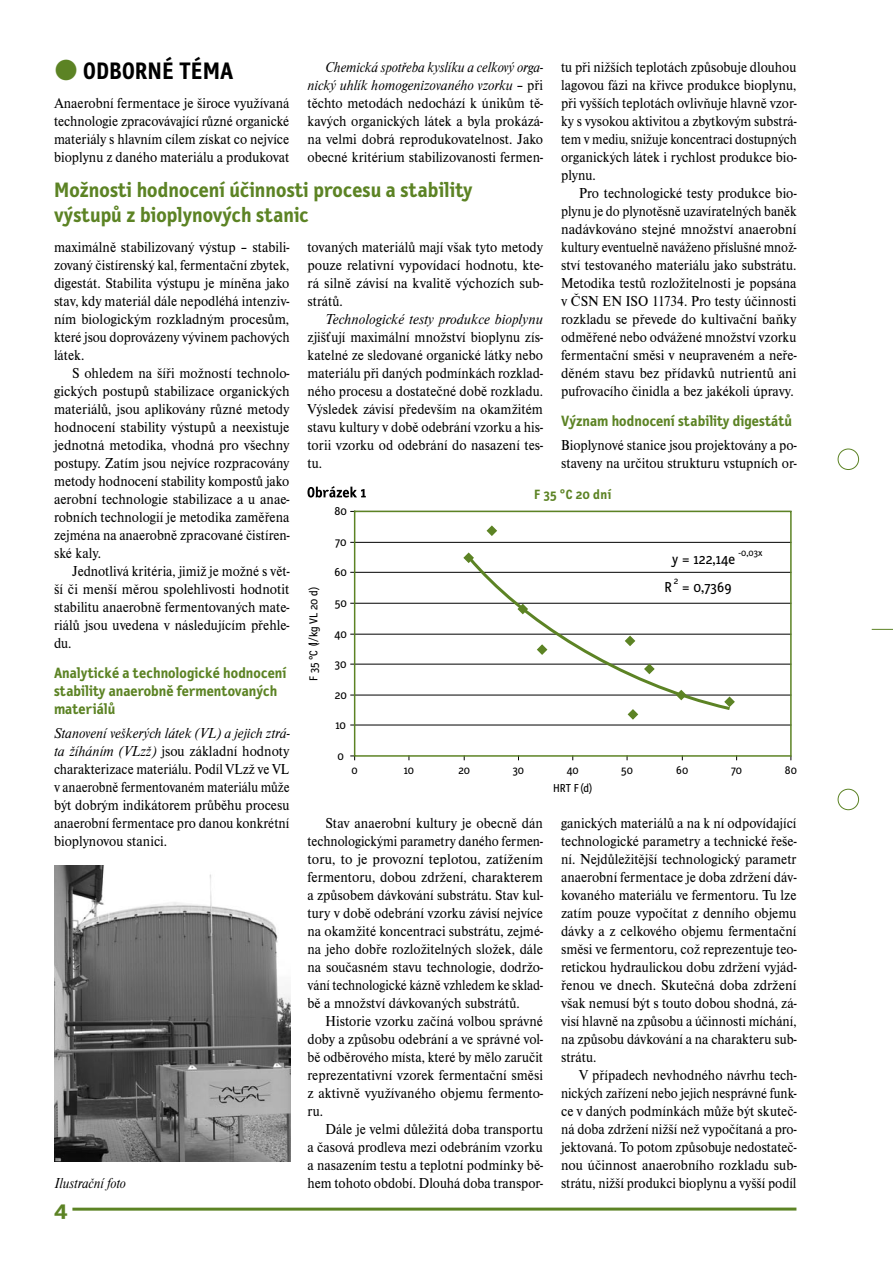
<style>
.page{position:relative;width:893px;height:1263px;background:#fff}
.page>*{position:absolute;margin:0;border:0;box-sizing:border-box;transform-origin:0 0}
.t1{font:700 24px "Letter Gothic Text CE";color:#000}
.t2{font:700 21px/25.5px "Letter Gothic Text CE";color:#5c8324}
.t3{font:15px/18px "Nimbus Roman DOT";color:#000;text-align:justify;scale:.95 1}
.t4{font:15px/18px "Nimbus Roman DOT";color:#000;text-align:justify;scale:.96 1}
.t5{font:15px/18px "Nimbus Roman DOT";color:#000;text-align:justify;scale:.94 1}
.t6{font:700 15px/18px "Letter Gothic Text CE";color:#5c8324}
.t7{font:italic 15px "Nimbus Roman DOT";color:#000}
.t8{font:italic 15px "Nimbus Roman DOT";color:#000;scale:.9 1}
.t9{font:14.55px "Letter Gothic Text CE";letter-spacing:.005em;color:#000}
.t10{font:700 13.5px "Letter Gothic Text CE";color:#5c8324}
.t11{font:12px "Letter Gothic Text CE";letter-spacing:-.005em;color:#000}
.t12{font:11.55px "Letter Gothic Text CE";color:#000}
.t13{font:9.6px "Letter Gothic Text CE";color:#000}
.s1{font-family:"Nimbus Roman DOT";font-weight:400;font-size:36px;color:#5c8324}
.s2{font-style:italic}
</style>
<div class="page">
<svg style="left:72px;top:1207px;width:724px;height:4px;background:#84a15a"></svg>
<div style="left:838px;top:449px;width:21px;height:21px;border:1px solid #5c8324;border-radius:50%"></div>
<div style="left:838px;top:789px;width:21px;height:21px;border:1px solid #5c8324;border-radius:50%"></div>
<svg style="left:872px;top:629px;width:21px;height:1px"></svg>
<img style="left:54px;top:865px;width:236px;height:297px">
<hr style="left:355px;top:725px;width:436px;height:1px;background:#000">
<hr style="left:355px;top:695px;width:436px;height:1px;background:#000">
<hr style="left:355px;top:664px;width:436px;height:1px;background:#000">
<hr style="left:355px;top:634px;width:436px;height:1px;background:#000">
<hr style="left:355px;top:603px;width:436px;height:1px;background:#000">
<hr style="left:355px;top:572px;width:436px;height:1px;background:#000">
<hr style="left:355px;top:542px;width:436px;height:1px;background:#000">
<svg style="left:486px;top:525px;width:11px;height:11px"></svg>
<svg style="left:462px;top:552px;width:274px;height:168px"></svg>
<div style="left:354px;top:511px;width:438px;height:246px;border:2px solid #5c8324"></div>
<svg style="left:307px;top:486px;width:59px;height:11px"></svg>
<h1 class="t1" style="left:54px;top:55px;width:179px"><span class="s1">●</span> Odborné téma</h1>
<p class="t3" style="left:54px;top:94px;width:249px">Anaerobní fermentace je široce využívaná technologie zpracovávající různé organické materiály s hlavním cílem získat co nejvíce bioplynu z daného materiálu a produkovat</p>
<p class="t5" style="left:561px;top:58px;width:252px">tu při nižších teplotách způsobuje dlouhou lagovou fázi na křivce produkce bioplynu, při vyšších teplotách ovlivňuje hlavně vzor&shy;ky s vysokou aktivitou a zbytkovým substrá&shy;tem v mediu, snižuje koncentraci dostupných organických látek i rychlost produkce bio&shy;plynu.</p>
<p class="t3" style="left:561px;top:184px;width:250px;text-indent:18px">Pro technologické testy produkce bio&shy;plynu je do plynotěsně uzavíratelných baněk nadávkováno stejné množství anaerobní kultury eventuelně naváženo příslušné množ&shy;ství testovaného materiálu jako substrátu.<br>Metodika testů rozložitelnosti je popsána v ČSN EN ISO 11734. Pro testy účinnosti rozkladu se převede do kultivační baňky odměřené nebo odvážené množství vzorku fermentační směsi v neupraveném a neře&shy;děném stavu bez přídavků nutrientů ani pufrovacího činidla a bez jakékoli úpravy.</p>
<p class="t6" style="left:561px;top:411px;width:233px">Význam hodnocení stability digestátů</p>
<p class="t3" style="left:561px;top:436px;width:249px">Bioplynové stanice jsou projektovány a po&shy;staveny na určitou strukturu vstupních or-</p>
<p class="t3" style="left:308px;top:58px;width:250px;text-indent:18px"><span class="s2">Chemická spotřeba kyslíku a celkový orga&shy;nický uhlík homogenizovaného vzorku</span> – při těchto metodách nedochází k únikům tě&shy;kavých organických látek a byla prokázá&shy;na velmi dobrá reprodukovatelnost. Jako obecné kritérium stabilizovanosti fermen-</p>
<h2 class="t2" style="left:54px;top:176px;width:420px">Možnosti hodnocení účinnosti procesu a stability výstupů z bioplynových stanic</h2>
<p class="t3" style="left:54px;top:238px;width:250px">maximálně stabilizovaný výstup – stabili&shy;zovaný čistírenský kal, fermentační zbytek, digestát. Stabilita výstupu je míněna jako stav, kdy materiál dále nepodléhá intenziv&shy;ním biologickým rozkladným procesům, které jsou doprovázeny vývinem pachových látek.</p>
<p class="t4" style="left:54px;top:364px;width:247px;text-indent:18px">S ohledem na šíři možností technolo&shy;gických postupů stabilizace organických materiálů, jsou aplikovány různé metody hodnocení stability výstupů a neexistuje jednotná metodika, vhodná pro všechny postupy. Zatím jsou nejvíce rozpracovány metody hodnocení stability kompostů jako aerobní technologie stabilizace a u anae&shy;robních technologií je metodika zaměřena zejména na anaerobně zpracované čistíren&shy;ské kaly.</p>
<p class="t5" style="left:54px;top:562px;width:252px;text-indent:18px">Jednotlivá kritéria, jimiž je možné s vět&shy;ší či menší měrou spolehlivosti hodnotit stabilitu anaerobně fermentovaných mate&shy;riálů jsou uvedena v následujícím přehle&shy;du.</p>
<p class="t6" style="left:54px;top:663px;width:234px">Analytické a technologické hodnocení stability anaerobně fermentovaných materiálů</p>
<p class="t4" style="left:54px;top:724px;width:247px"><span class="s2">Stanovení veškerých látek (VL) a jejich ztrá&shy;ta žíháním (VLzž)</span> jsou základní hodnoty charakterizace materiálu. Podíl VLzž ve VL v anaerobně fermentovaném materiálu může být dobrým indikátorem průběhu procesu anaerobní fermentace pro danou konkrétní bioplynovou stanici.</p>
<p class="t3" style="left:308px;top:238px;width:249px">tovaných materiálů mají však tyto metody pouze relativní vypovídací hodnotu, kte&shy;rá silně závisí na kvalitě výchozích sub‑ strátů.</p>
<p class="t7" style="left:326px;top:311px;width:219px">Technologické testy produkce bioplynu</p>
<p class="t3" style="left:308px;top:328px;width:249px">zjišťují maximální množství bioplynu zís&shy;katelné ze sledované organické látky nebo materiálu při daných podmínkách rozklad&shy;ného procesu a dostatečné době rozkladu.<br>Výsledek závisí především na okamžitém stavu kultury v době odebrání vzorku a his&shy;torii vzorku od odebrání do nasazení tes&shy;tu.</p>
<p class="t10" style="left:534px;top:486px;width:79px">f 35 °c 20 dní</p>
<p class="t11" style="left:334px;top:504px;width:14px">80</p>
<p class="t11" style="left:335px;top:535px;width:13px">70</p>
<p class="t13" style="left:738px;top:547px;width:26px">-0,03x</p>
<p class="t9" style="left:672px;top:551px;width:65px">y = 122,14e</p>
<p class="t11" style="left:335px;top:565px;width:14px">60</p>
<p class="t13" style="left:674px;top:576px;width:6px">2</p>
<p class="t9" style="left:665px;top:579px;width:9px">R</p>
<p class="t9" style="left:681px;top:579px;width:52px">= 0,7369</p>
<p class="t12" style="left:307px;top:681px;width:96px;rotate:-90deg">F 35 °C (l/kg VL 20 d)</p>
<p class="t11" style="left:335px;top:596px;width:14px">50</p>
<p class="t11" style="left:335px;top:627px;width:14px">40</p>
<p class="t11" style="left:335px;top:657px;width:13px">30</p>
<p class="t11" style="left:335px;top:688px;width:14px">20</p>
<p class="t11" style="left:335px;top:718px;width:12px">10</p>
<p class="t11" style="left:338px;top:749px;width:8px">0</p>
<p class="t12" style="left:352px;top:764px;width:8px">0</p>
<p class="t12" style="left:404px;top:764px;width:12px">10</p>
<p class="t12" style="left:458px;top:764px;width:13px">20</p>
<p class="t12" style="left:513px;top:764px;width:13px">30</p>
<p class="t12" style="left:567px;top:764px;width:14px">40</p>
<p class="t12" style="left:621px;top:764px;width:13px">50</p>
<p class="t12" style="left:676px;top:764px;width:14px">60</p>
<p class="t12" style="left:731px;top:764px;width:13px">70</p>
<p class="t12" style="left:785px;top:764px;width:14px">80</p>
<p class="t12" style="left:553px;top:782px;width:41px">HRT F (d)</p>
<p class="t4" style="left:308px;top:814px;width:247px;text-indent:18px">Stav anaerobní kultury je obecně dán technologickými parametry daného fermen&shy;toru, to je provozní teplotou, zatížením fermentoru, dobou zdržení, charakterem a způsobem dávkování substrátu. Stav kul&shy;tury v době odebrání vzorku závisí nejvíce na okamžité koncentraci substrátu, zejmé&shy;na jeho dobře rozložitelných složek, dále na současném stavu technologie, dodržo&shy;vání technologické kázně vzhledem ke sklad&shy;bě a množství dávkovaných substrátů.</p>
<p class="t3" style="left:308px;top:1012px;width:249px;text-indent:18px">Historie vzorku začíná volbou správné doby a způsobu odebrání a ve správné vol&shy;bě odběrového místa, které by mělo zaručit reprezentativní vzorek fermentační směsi z aktivně využívaného objemu fermento&shy;ru.</p>
<p class="t3" style="left:308px;top:1120px;width:249px;text-indent:18px">Dále je velmi důležitá doba transportu a časová prodleva mezi odebráním vzorku a nasazením testu a teplotní podmínky bě&shy;hem tohoto období. Dlouhá doba transpor-</p>
<p class="t3" style="left:561px;top:814px;width:249px">ganických materiálů a na k ní odpovídající technologické parametry a technické řeše&shy;ní. Nejdůležitější technologický parametr anaerobní fermentace je doba zdržení dáv&shy;kovaného materiálu ve fermentoru. Tu lze zatím pouze vypočítat z denního objemu dávky a z celkového objemu fermentační směsi ve fermentoru, což reprezentuje teo&shy;retickou hydraulickou dobu zdržení vyjád&shy;řenou ve dnech. Skutečná doba zdržení však nemusí být s touto dobou shodná, zá&shy;visí hlavně na způsobu a účinnosti míchání, na způsobu dávkování a na charakteru sub&shy;strátu.</p>
<p class="t3" style="left:561px;top:1066px;width:249px;text-indent:18px">V případech nevhodného návrhu tech&shy;nických zařízení nebo jejich nesprávné funk&shy;ce v daných podmínkách může být skuteč&shy;ná doba zdržení nižší než vypočítaná a pro&shy;jektovaná. To potom způsobuje nedostateč&shy;nou účinnost anaerobního rozkladu sub&shy;strátu, nižší produkci bioplynu a vyšší podíl</p>
<p class="t8" style="left:55px;top:1175px;width:80px">Ilustrační foto</p>
</div>
